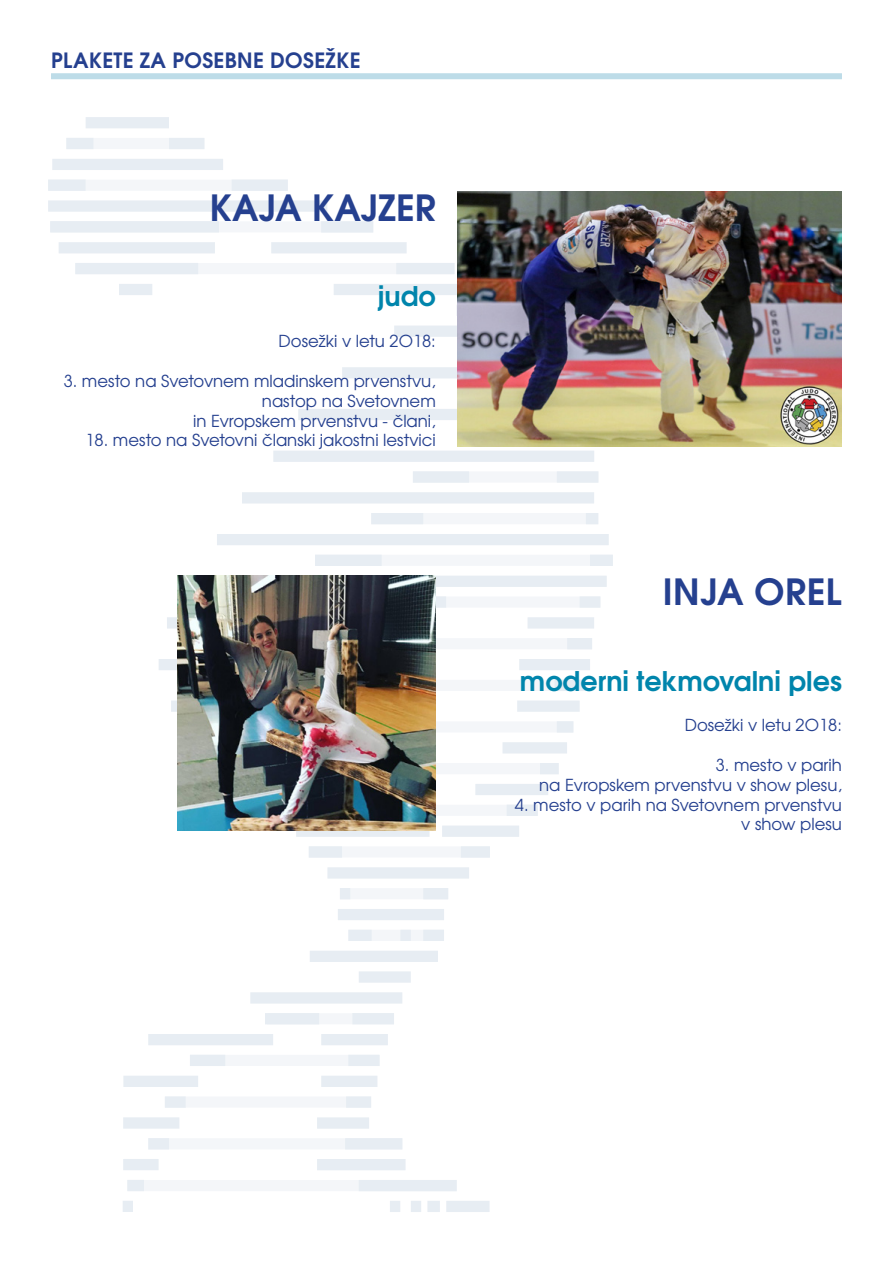
<style>
.page{position:relative;width:893px;height:1263px;background:#fff}
.page>*{position:absolute;margin:0;border:0;box-sizing:border-box;transform-origin:0 0}
.t1{font:700 36px "Te X Gyre Adventor";color:#25408f}
.t2{font:700 27px "Te X Gyre Adventor";color:#0085ac}
.t3{font:700 21px "Te X Gyre Adventor";letter-spacing:.015em;color:#25408f}
.t4{font:16.5px/19.8px "Te X Gyre Adventor";color:#25408f;text-align:right}
</style>
<div class="page">
<div style="left:66px;top:138px;width:138px;height:11px;background:#f4f6f9"></div>
<div style="left:48px;top:180px;width:240px;height:11px;background:#f4f6f9"></div>
<div style="left:50px;top:221px;width:323px;height:12px;background:#f4f6f9"></div>
<div style="left:75px;top:263px;width:379px;height:11px;background:#f4f6f9"></div>
<div style="left:371px;top:513px;width:227px;height:11px;background:#f4f6f9"></div>
<div style="left:315px;top:555px;width:298px;height:11px;background:#f4f6f9"></div>
<div style="left:365px;top:596px;width:235px;height:12px;background:#f4f6f9"></div>
<div style="left:306px;top:638px;width:286px;height:11px;background:#f4f6f9"></div>
<div style="left:336px;top:680px;width:250px;height:11px;background:#f4f6f9"></div>
<div style="left:367px;top:721px;width:206px;height:11px;background:#f4f6f9"></div>
<div style="left:396px;top:763px;width:163px;height:11px;background:#f4f6f9"></div>
<div style="left:277px;top:805px;width:261px;height:11px;background:#f4f6f9"></div>
<div style="left:309px;top:846px;width:181px;height:12px;background:#f4f6f9"></div>
<div style="left:340px;top:888px;width:108px;height:11px;background:#f4f6f9"></div>
<div style="left:348px;top:930px;width:96px;height:11px;background:#f4f6f9"></div>
<div style="left:267px;top:1013px;width:127px;height:11px;background:#f4f6f9"></div>
<div style="left:190px;top:1055px;width:190px;height:11px;background:#f4f6f9"></div>
<div style="left:165px;top:1096px;width:206px;height:12px;background:#f4f6f9"></div>
<div style="left:148px;top:1138px;width:254px;height:11px;background:#f4f6f9"></div>
<div style="left:127px;top:1180px;width:330px;height:11px;background:#f4f6f9"></div>
<div style="left:413px;top:471px;width:185px;height:12px;background:#f4f6f9"></div>
<div style="left:52px;top:159px;width:171px;height:11px;background:#e7edf3"></div>
<div style="left:66px;top:138px;width:27px;height:11px;background:#e7edf3"></div>
<div style="left:86px;top:117px;width:83px;height:11px;background:#e7edf3"></div>
<div style="left:169px;top:138px;width:35px;height:11px;background:#e7edf3"></div>
<div style="left:48px;top:180px;width:38px;height:11px;background:#e7edf3"></div>
<div style="left:232px;top:180px;width:56px;height:11px;background:#e7edf3"></div>
<div style="left:48px;top:200px;width:279px;height:12px;background:#e7edf3"></div>
<div style="left:50px;top:221px;width:169px;height:11px;background:#e7edf3"></div>
<div style="left:321px;top:221px;width:52px;height:12px;background:#e7edf3"></div>
<div style="left:59px;top:242px;width:156px;height:11px;background:#e7edf3"></div>
<div style="left:75px;top:263px;width:123px;height:11px;background:#e7edf3"></div>
<div style="left:119px;top:284px;width:33px;height:11px;background:#e7edf3"></div>
<div style="left:271px;top:242px;width:136px;height:11px;background:#e7edf3"></div>
<div style="left:396px;top:263px;width:59px;height:11px;background:#e7edf3"></div>
<div style="left:334px;top:284px;width:152px;height:11px;background:#e7edf3"></div>
<div style="left:394px;top:325px;width:121px;height:12px;background:#e7edf3"></div>
<div style="left:342px;top:367px;width:361px;height:11px;background:#e7edf3"></div>
<div style="left:298px;top:409px;width:369px;height:11px;background:#e7edf3"></div>
<div style="left:273px;top:451px;width:321px;height:11px;background:#e7edf3"></div>
<div style="left:413px;top:471px;width:56px;height:12px;background:#e7edf3"></div>
<div style="left:557px;top:471px;width:41px;height:12px;background:#e7edf3"></div>
<div style="left:242px;top:492px;width:352px;height:11px;background:#e7edf3"></div>
<div style="left:371px;top:513px;width:52px;height:11px;background:#e7edf3"></div>
<div style="left:586px;top:513px;width:12px;height:11px;background:#e7edf3"></div>
<div style="left:217px;top:534px;width:392px;height:11px;background:#e7edf3"></div>
<div style="left:315px;top:555px;width:67px;height:11px;background:#e7edf3"></div>
<div style="left:590px;top:555px;width:23px;height:11px;background:#e7edf3"></div>
<div style="left:192px;top:576px;width:415px;height:11px;background:#e7edf3"></div>
<div style="left:365px;top:596px;width:81px;height:12px;background:#e7edf3"></div>
<div style="left:580px;top:596px;width:20px;height:12px;background:#e7edf3"></div>
<svg style="left:167px;top:617px;width:11px;height:12px"></svg>
<div style="left:528px;top:617px;width:66px;height:12px;background:#e7edf3"></div>
<div style="left:567px;top:638px;width:25px;height:11px;background:#e7edf3"></div>
<div style="left:159px;top:659px;width:229px;height:11px;background:#e7edf3"></div>
<div style="left:519px;top:659px;width:71px;height:11px;background:#e7edf3"></div>
<div style="left:554px;top:680px;width:32px;height:11px;background:#e7edf3"></div>
<svg style="left:171px;top:700px;width:7px;height:12px"></svg>
<div style="left:517px;top:700px;width:63px;height:12px;background:#e7edf3"></div>
<div style="left:557px;top:721px;width:16px;height:11px;background:#e7edf3"></div>
<div style="left:502px;top:742px;width:65px;height:11px;background:#e7edf3"></div>
<div style="left:540px;top:763px;width:19px;height:11px;background:#e7edf3"></div>
<div style="left:475px;top:784px;width:73px;height:11px;background:#e7edf3"></div>
<div style="left:507px;top:805px;width:31px;height:11px;background:#e7edf3"></div>
<div style="left:296px;top:825px;width:133px;height:12px;background:#e7edf3"></div>
<div style="left:442px;top:825px;width:77px;height:12px;background:#e7edf3"></div>
<div style="left:309px;top:846px;width:33px;height:12px;background:#e7edf3"></div>
<div style="left:461px;top:846px;width:29px;height:12px;background:#e7edf3"></div>
<div style="left:327px;top:867px;width:142px;height:11px;background:#e7edf3"></div>
<div style="left:340px;top:888px;width:10px;height:11px;background:#e7edf3"></div>
<div style="left:423px;top:888px;width:25px;height:11px;background:#e7edf3"></div>
<div style="left:338px;top:909px;width:106px;height:11px;background:#e7edf3"></div>
<div style="left:348px;top:930px;width:24px;height:11px;background:#e7edf3"></div>
<div style="left:400px;top:930px;width:11px;height:11px;background:#e7edf3"></div>
<div style="left:423px;top:930px;width:21px;height:11px;background:#e7edf3"></div>
<div style="left:310px;top:951px;width:128px;height:11px;background:#e7edf3"></div>
<div style="left:359px;top:971px;width:52px;height:12px;background:#e7edf3"></div>
<div style="left:250px;top:992px;width:152px;height:11px;background:#e7edf3"></div>
<div style="left:265px;top:1013px;width:54px;height:11px;background:#e7edf3"></div>
<div style="left:352px;top:1013px;width:42px;height:11px;background:#e7edf3"></div>
<div style="left:148px;top:1034px;width:125px;height:11px;background:#e7edf3"></div>
<div style="left:321px;top:1034px;width:67px;height:11px;background:#e7edf3"></div>
<div style="left:190px;top:1055px;width:35px;height:11px;background:#e7edf3"></div>
<div style="left:348px;top:1055px;width:32px;height:11px;background:#e7edf3"></div>
<div style="left:123px;top:1076px;width:75px;height:11px;background:#e7edf3"></div>
<div style="left:321px;top:1076px;width:56px;height:11px;background:#e7edf3"></div>
<div style="left:165px;top:1096px;width:21px;height:12px;background:#e7edf3"></div>
<div style="left:346px;top:1096px;width:25px;height:12px;background:#e7edf3"></div>
<div style="left:123px;top:1117px;width:56px;height:12px;background:#e7edf3"></div>
<div style="left:317px;top:1117px;width:52px;height:12px;background:#e7edf3"></div>
<div style="left:148px;top:1138px;width:21px;height:11px;background:#e7edf3"></div>
<div style="left:123px;top:1159px;width:36px;height:11px;background:#e7edf3"></div>
<div style="left:345px;top:1138px;width:57px;height:11px;background:#e7edf3"></div>
<div style="left:127px;top:1180px;width:17px;height:11px;background:#e7edf3"></div>
<div style="left:317px;top:1159px;width:89px;height:11px;background:#e7edf3"></div>
<div style="left:123px;top:1201px;width:10px;height:11px;background:#e7edf3"></div>
<div style="left:359px;top:1180px;width:98px;height:11px;background:#e7edf3"></div>
<div style="left:390px;top:1201px;width:10px;height:11px;background:#e7edf3"></div>
<div style="left:411px;top:1201px;width:10px;height:11px;background:#e7edf3"></div>
<div style="left:446px;top:1201px;width:44px;height:11px;background:#e7edf3"></div>
<div style="left:427px;top:1201px;width:13px;height:11px;background:#e7edf3"></div>
<img style="left:457px;top:191px;width:385px;height:255px">
<img style="left:178px;top:575px;width:258px;height:256px">
<div style="left:51px;top:73px;width:791px;height:6px;background:#bddce8"></div>
<p class="t3" style="left:51px;top:42px;width:311px">PLAKETE ZA POSEBNE DOSEŽKE</p>
<h1 class="t1" style="left:210px;top:176px;width:227px">KAJA KAJZER</h1>
<h2 class="t2" style="left:378px;top:273px;width:60px">judo</h2>
<p class="t4" style="left:279px;top:330px;width:159px">Dosežki v letu 2O18:</p>
<p class="t4" style="left:64px;top:370px;width:374px">3. mesto na Svetovnem mladinskem prvenstvu, nastop na Svetovnem<br>in Evropskem prvenstvu - člani,</p>
<p class="t4" style="left:85px;top:429px;width:352px">18. mesto na Svetovni članski jakostni lestvici</p>
<h1 class="t1" style="left:663px;top:560px;width:181px">INJA OREL</h1>
<h2 class="t2" style="left:520px;top:657px;width:323px">moderni tekmovalni ples</h2>
<p class="t4" style="left:685px;top:714px;width:159px">Dosežki v letu 2O18:</p>
<p class="t4" style="left:539px;top:754px;width:304px">3. mesto v parih<br>na Evropskem prvenstvu v show plesu,</p>
<p class="t4" style="left:515px;top:793px;width:329px">4. mesto v parih na Svetovnem prvenstvu v show plesu</p>
</div>
